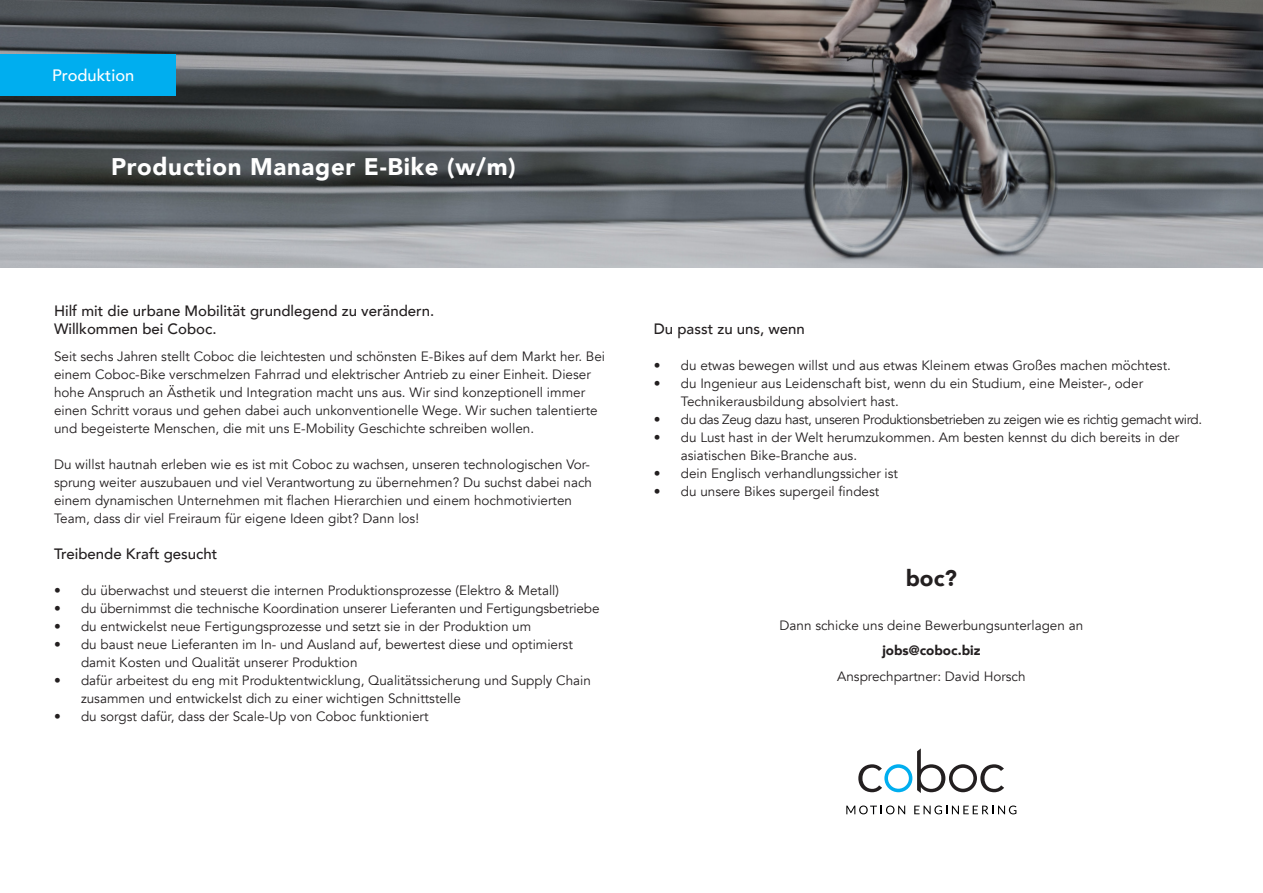
<style>
.page{position:relative;width:1263px;height:893px;background:#fff}
.page>*{position:absolute;margin:0;border:0;box-sizing:border-box;transform-origin:0 0}
.t1{font:900 24px "Avenir";letter-spacing:.03em;color:#fff}
.t2{font:900 22.5px "Avenir";color:#231f20}
.t3{font:500 16.5px "Avenir";color:#fff}
.t4{font:500 15px "Avenir";color:#231f20}
.t5{font:13.5px/18px "Avenir";color:#231f20}
.t6{font:13.5px "Avenir";letter-spacing:-.03em;color:#231f20}
.t7{font:900 13.5px "Avenir";color:#231f20}
</style>
<div class="page">
<img style="left:0;top:0;width:1263px;height:267px">
<div style="left:0;top:54px;width:175px;height:42px;background:#00aeef"></div>
<svg style="left:846px;top:805px;width:59px;height:9px"></svg>
<svg style="left:914px;top:805px;width:102px;height:9px"></svg>
<svg style="left:858px;top:748px;width:146px;height:45px"></svg>
<p class="t3" style="left:52px;top:61px;width:84px">Produktion</p>
<p class="t1" style="left:111px;top:146px;width:406px">Production Manager E-Bike (w/m)</p>
<p class="t4" style="left:54px;top:298px;width:382px">Hilf mit die urbane Mobilität grundlegend zu verändern.</p>
<p class="t4" style="left:54px;top:316px;width:164px">Willkommen bei Coboc.</p>
<p class="t5" style="left:54px;top:348px;width:553px">Seit sechs Jahren stellt Coboc die leichtesten und schönsten E-Bikes auf dem Markt her. Bei einem Coboc-Bike verschmelzen Fahrrad und elektrischer Antrieb zu einer Einheit. Dieser hohe Anspruch an Ästhetik und Integration macht uns aus. Wir sind konzeptionell immer einen Schritt voraus und gehen dabei auch unkonventionelle Wege. Wir suchen talentierte und begeisterte Menschen, die mit uns E-Mobility Geschichte schreiben wollen.</p>
<p class="t5" style="left:54px;top:456px;width:540px">Du willst hautnah erleben wie es ist mit Coboc zu wachsen, unseren technologischen Vor&shy;sprung weiter auszubauen und viel Verantwortung zu übernehmen? Du suchst dabei nach einem dynamischen Unternehmen mit flachen Hierarchien und einem hochmotivierten Team, dass dir viel Freiraum für eigene Ideen gibt? Dann los!</p>
<p class="t4" style="left:54px;top:541px;width:165px">Treibende Kraft gesucht</p>
<p class="t5" style="left:54px;top:582px;width:506px">• du überwachst und steuerst die internen Produktionsprozesse (Elektro &amp; Metall)</p>
<p class="t5" style="left:54px;top:600px;width:547px">• du übernimmst die technische Koordination unserer Lieferanten und Fertigungsbetriebe</p>
<p class="t5" style="left:54px;top:618px;width:479px">• du entwickelst neue Fertigungsprozesse und setzt sie in der Produktion um</p>
<p class="t5" style="left:54px;top:636px;width:520px">• du baust neue Lieferanten im In- und Ausland auf, bewertest diese und optimierst</p>
<p class="t5" style="left:81px;top:654px;width:278px">damit Kosten und Qualität unserer Produktion</p>
<p class="t5" style="left:81px;top:672px;width:511px;text-indent:-27px">• dafür arbeitest du eng mit Produktentwicklung, Qualitätssicherung und Supply Chain zusammen und entwickelst dich zu einer wichtigen Schnittstelle</p>
<p class="t5" style="left:54px;top:708px;width:376px">• du sorgst dafür, dass der Scale-Up von Coboc funktioniert</p>
<p class="t4" style="left:654px;top:316px;width:153px">Du passt zu uns, wenn</p>
<p class="t5" style="left:654px;top:357px;width:519px">• du etwas bewegen willst und aus etwas Kleinem etwas Großes machen möchtest.</p>
<p class="t5" style="left:654px;top:375px;width:491px">• du Ingenieur aus Leidenschaft bist, wenn du ein Studium, eine Meister-, oder</p>
<p class="t5" style="left:681px;top:393px;width:219px">Technikerausbildung absolviert hast.</p>
<p class="t6" style="left:654px;top:411px;width:550px">• du das Zeug dazu hast, unseren Produktionsbetrieben zu zeigen wie es richtig gemacht wird.</p>
<p class="t5" style="left:681px;top:429px;width:500px;text-indent:-27px">• du Lust hast in der Welt herumzukommen. Am besten kennst du dich bereits in der asiatischen Bike-Branche aus.</p>
<p class="t5" style="left:654px;top:465px;width:246px">• dein Englisch verhandlungssicher ist</p>
<p class="t5" style="left:654px;top:483px;width:227px">• du unsere Bikes supergeil findest</p>
<p class="t2" style="left:906px;top:559px;width:53px">boc?</p>
<p class="t5" style="left:779px;top:616px;width:305px">Dann schicke uns deine Bewerbungsunterlagen an</p>
<p class="t7" style="left:882px;top:639px;width:100px">jobs@coboc.biz</p>
<p class="t5" style="left:837px;top:667px;width:190px">Ansprechpartner: David Horsch</p>
</div>
